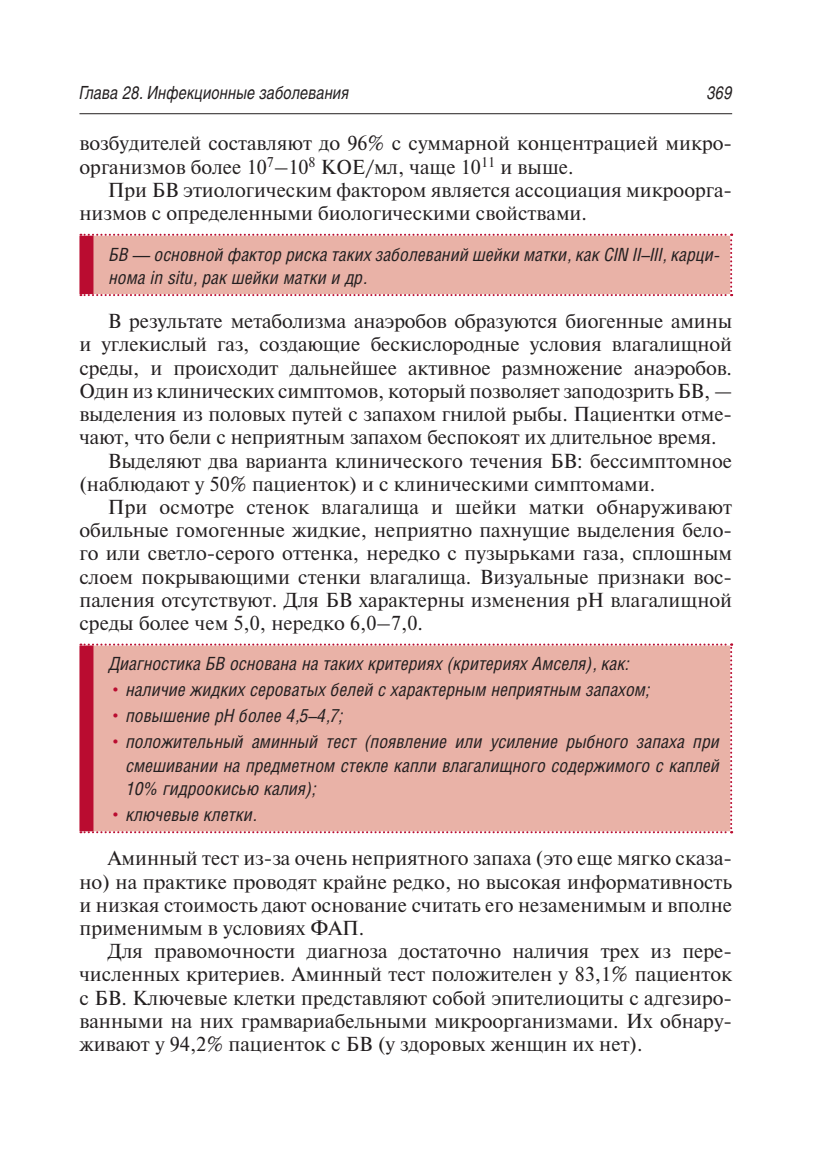
<style>
.page{position:relative;width:823px;height:1168px;background:#fff}
.page>*{position:absolute;margin:0;border:0;box-sizing:border-box;transform-origin:0 0}
.t1{font:20.2px/23.2px "Newton";color:#231f20}
.t2{font:italic 18.2px/23.2px "Helios Cond";color:#231f20}
.t3{font:italic 18px "Helios";letter-spacing:.015em;color:#231f20;scale:.8 1}
.s1{font-family:"Newton";font-style:normal;font-size:18px;color:#ba0c30}
</style>
<div class="page">
<hr style="left:79px;top:113px;width:652px;height:1px;background:#231f20">
<div style="left:80px;top:234px;width:651px;height:62px;background:#e9b2a7"></div>
<div style="left:79px;top:236px;width:14px;height:58px;background:#ba0c30"></div>
<div style="left:80px;top:644px;width:651px;height:189px;background:#e9b2a7"></div>
<div style="left:79px;top:646px;width:14px;height:185px;background:#ba0c30"></div>
<p class="t3" style="left:79px;top:86px;width:338px">Глава 28. Инфекционные заболевания</p>
<p class="t3" style="left:706px;top:86px;width:33px">369</p>
<p class="t1" style="left:79px;top:134px;width:653px">возбудителей составляют до 96% с суммарной концентрацией микро&shy;организмов более 10<sup>7</sup>–10<sup>8</sup> КОЕ/мл, чаще 10<sup>11</sup> и выше.</p>
<p class="t1" style="left:79px;top:180px;width:653px;text-indent:28px">При БВ этиологическим фактором является ассоциация микроорга&shy;низмов с определенными биологическими свойствами.</p>
<p class="t2" style="left:109px;top:244px;width:611px">БВ — основной фактор риска таких заболеваний шейки матки, как CIN II–III, карци&shy;нома in situ, рак шейки матки и др.</p>
<p class="t1" style="left:108px;top:311px;width:625px">В результате метаболизма анаэробов образуются биогенные амины</p>
<p class="t1" style="left:79px;top:335px;width:653px">и углекислый газ, создающие бескислородные условия влагалищной</p>
<p class="t1" style="left:79px;top:358px;width:653px">среды, и происходит дальнейшее активное размножение анаэробов.</p>
<p class="t1" style="left:79px;top:381px;width:653px">Один из клинических симптомов, который позволяет заподозрить БВ, —</p>
<p class="t1" style="left:79px;top:404px;width:653px">выделения из половых путей с запахом гнилой рыбы. Пациентки отме-</p>
<p class="t1" style="left:79px;top:427px;width:638px">чают, что бели с неприятным запахом беспокоят их длительное время.</p>
<p class="t1" style="left:108px;top:451px;width:625px">Выделяют два варианта клинического течения БВ: бессимптомное</p>
<p class="t1" style="left:79px;top:474px;width:577px">(наблюдают у 50% пациенток) и с клиническими симптомами.</p>
<p class="t1" style="left:108px;top:497px;width:625px">При осмотре стенок влагалища и шейки матки обнаруживают</p>
<p class="t1" style="left:79px;top:520px;width:653px">обильные гомогенные жидкие, неприятно пахнущие выделения бело-</p>
<p class="t1" style="left:79px;top:543px;width:653px">го или светло-серого оттенка, нередко с пузырьками газа, сплошным</p>
<p class="t1" style="left:79px;top:567px;width:653px">слоем покрывающими стенки влагалища. Визуальные признаки вос-</p>
<p class="t1" style="left:79px;top:590px;width:653px">паления отсутствуют. Для БВ характерны изменения рН влагалищной</p>
<p class="t1" style="left:79px;top:613px;width:345px">среды более чем 5,0, нередко 6,0–7,0.</p>
<p class="t2" style="left:109px;top:654px;width:522px">Диагностика БВ основана на таких критериях (критериях Амселя), как:</p>
<p class="t2" style="left:109px;top:680px;width:542px"><span class="s1">•</span> наличие жидких сероватых белей с характерным неприятным запахом;</p>
<p class="t2" style="left:109px;top:706px;width:235px"><span class="s1">•</span> повышение рН более 4,5–4,7;</p>
<p class="t2" style="left:126px;top:732px;width:594px;text-align:justify;text-indent:-17px"><span class="s1">•</span> положительный аминный тест (появление или усиление рыбного запаха при смешивании на предметном стекле капли влагалищного содержимого с каплей 10% гидроокисью калия);</p>
<p class="t2" style="left:109px;top:805px;width:149px"><span class="s1">•</span> ключевые клетки.</p>
<p class="t1" style="left:79px;top:849px;width:653px;text-align:justify;text-indent:28px">Аминный тест из-за очень неприятного запаха (это еще мягко сказа&shy;но) на практике проводят крайне редко, но высокая информативность и низкая стоимость дают основание считать его незаменимым и вполне применимым в условиях ФАП.</p>
<p class="t1" style="left:79px;top:941px;width:653px;text-align:justify;text-indent:28px">Для правомочности диагноза достаточно наличия трех из пере&shy;численных критериев. Аминный тест положителен у 83,1% пациенток с БВ. Ключевые клетки представляют собой эпителиоциты с адгезиро&shy;ванными на них грамвариабельными микроорганизмами. Их обнару&shy;живают у 94,2% пациенток с БВ (у здоровых женщин их нет).</p>
</div>
